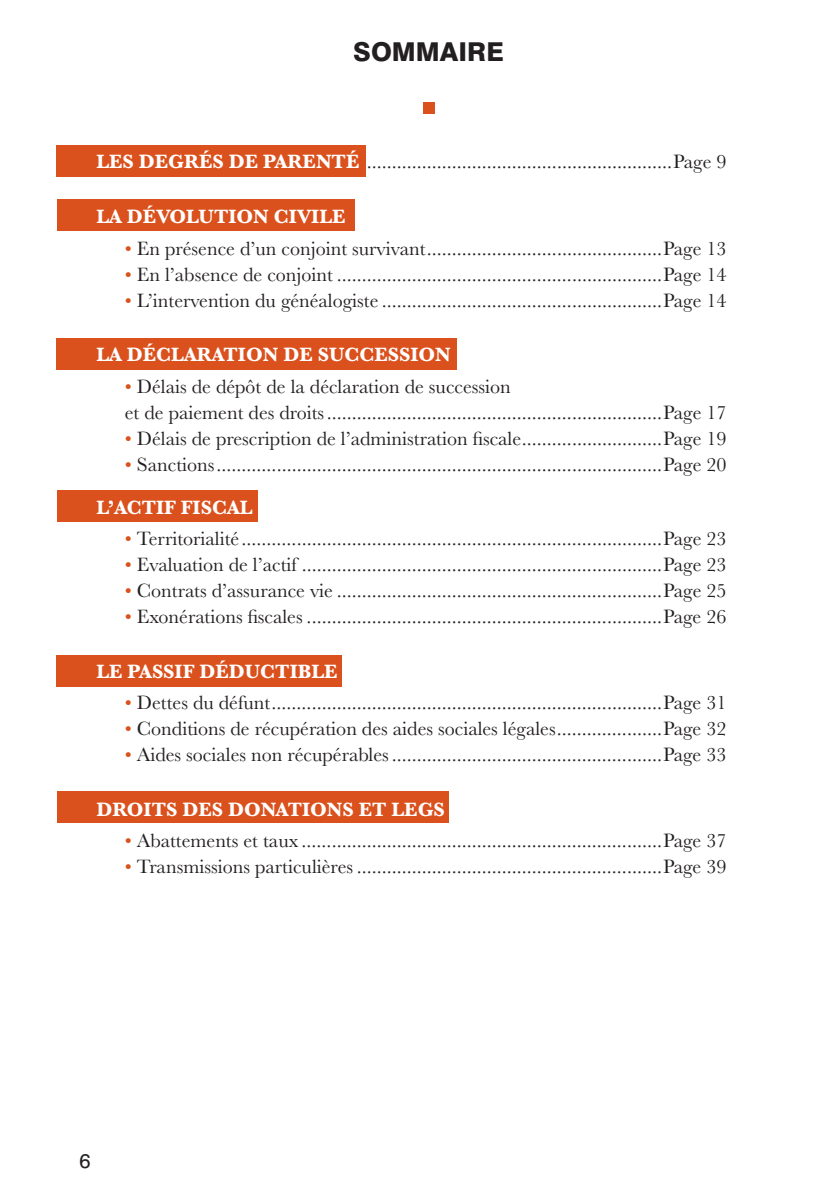
<style>
.page{position:relative;width:840px;height:1191px;background:#fff}
.page>*{position:absolute;margin:0;border:0;box-sizing:border-box;transform-origin:0 0}
.t1{font:800 26px "Swiss 721 BT";color:#231f20}
.t2{font:20px/26px "Baskerville";color:#231f20}
.t3{font:700 20px "Baskerville";color:#fff}
.t4{font:20px "Swiss 721 BT";color:#231f20}
.s1{font-weight:700;color:#fff}
.s2{color:#da511d}
</style>
<div class="page">
<div style="left:57px;top:145px;width:309px;height:31px;background:#da511d"></div>
<div style="left:57px;top:199px;width:297px;height:32px;background:#da511d"></div>
<div style="left:57px;top:338px;width:399px;height:32px;background:#da511d"></div>
<div style="left:57px;top:490px;width:200px;height:31px;background:#da511d"></div>
<div style="left:57px;top:654px;width:285px;height:32px;background:#da511d"></div>
<div style="left:57px;top:791px;width:391px;height:32px;background:#da511d"></div>
<div style="left:422px;top:103px;width:12px;height:11px;background:#da511d"></div>
<h1 class="t1" style="left:353px;top:35px;width:152px">SOMMAIRE</h1>
<p class="t2" style="left:96px;top:149px;width:631px"><span class="s1">LES DEGRÉS DE PARENTÉ</span> .............................................................Page 9</p>
<p class="t3" style="left:96px;top:202px;width:250px">LA DÉVOLUTION CIVILE</p>
<p class="t2" style="left:125px;top:235px;width:602px"><span class="s2">•</span> En présence d’un conjoint survivant...............................................Page 13</p>
<p class="t2" style="left:125px;top:261px;width:602px"><span class="s2">•</span> En l’absence de conjoint .................................................................Page 14</p>
<p class="t2" style="left:125px;top:287px;width:602px"><span class="s2">•</span> L’intervention du généalogiste ........................................................Page 14</p>
<p class="t3" style="left:96px;top:340px;width:356px">LA DÉCLARATION DE SUCCESSION</p>
<p class="t2" style="left:125px;top:373px;width:602px"><span class="s2">•</span> Délais de dépôt de la déclaration de succession<br>et de paiement des droits...................................................................Page 17</p>
<p class="t2" style="left:125px;top:425px;width:602px"><span class="s2">•</span> Délais de prescription de l’administration fiscale............................Page 19</p>
<p class="t2" style="left:96px;top:443px;width:631px;line-height:43px;text-indent:28px"><span class="s2">•</span> Sanctions.........................................................................................Page 20<br><span class="s1">L’ACTIF FISCAL</span></p>
<p class="t2" style="left:125px;top:526px;width:602px"><span class="s2">•</span> Territorialité....................................................................................Page 23</p>
<p class="t2" style="left:125px;top:552px;width:602px"><span class="s2">•</span> Evaluation de l’actif ........................................................................Page 23</p>
<p class="t2" style="left:125px;top:578px;width:602px"><span class="s2">•</span> Contrats d’assurance vie .................................................................Page 25</p>
<p class="t2" style="left:125px;top:604px;width:602px"><span class="s2">•</span> Exonérations fiscales .......................................................................Page 26</p>
<p class="t3" style="left:96px;top:657px;width:242px">LE PASSIF DÉDUCTIBLE</p>
<p class="t2" style="left:125px;top:690px;width:602px"><span class="s2">•</span> Dettes du défunt..............................................................................Page 31</p>
<p class="t2" style="left:125px;top:716px;width:602px"><span class="s2">•</span> Conditions de récupération des aides sociales légales.....................Page 32</p>
<p class="t2" style="left:125px;top:742px;width:602px"><span class="s2">•</span> Aides sociales non récupérables......................................................Page 33</p>
<p class="t3" style="left:96px;top:795px;width:350px">DROITS DES DONATIONS ET LEGS</p>
<p class="t2" style="left:125px;top:828px;width:602px"><span class="s2">•</span> Abattements et taux ........................................................................Page 37</p>
<p class="t2" style="left:125px;top:854px;width:602px"><span class="s2">•</span> Transmissions particulières .............................................................Page 39</p>
<p class="t4" style="left:79px;top:1149px;width:12px">6</p>
</div>
